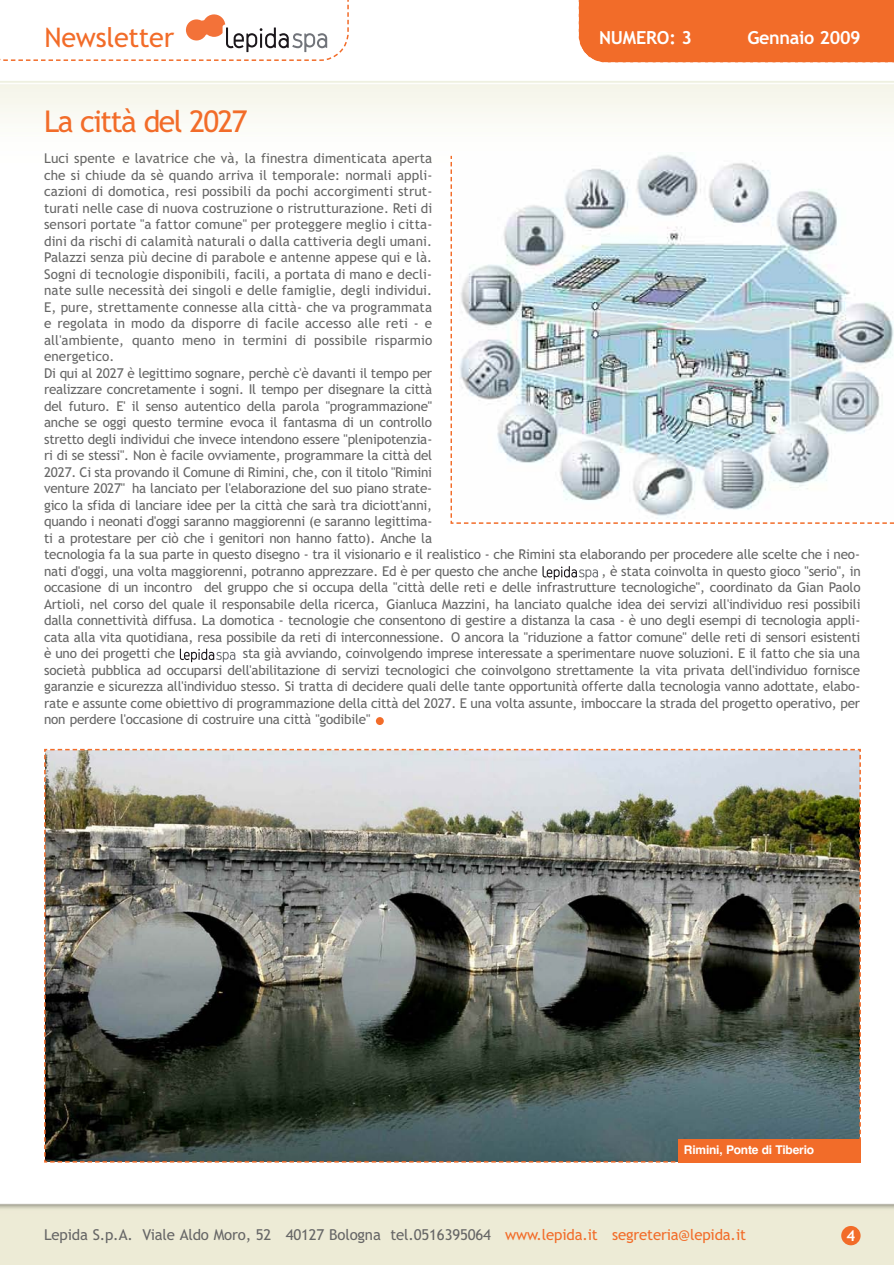
<style>
.page{position:relative;width:894px;height:1265px;background:#fff}
.page>*{position:absolute;margin:0;border:0;box-sizing:border-box;transform-origin:0 0}
.t1{font:54px "Trebuchet MS";color:#f26c29}
.t2{font:30px "Trebuchet MS";letter-spacing:-.05em;color:#f26c29}
.t3{font:27px "Trebuchet MS";letter-spacing:-.01em;color:#f26c29}
.t4{font:700 18px "Trebuchet MS";letter-spacing:-.02em;color:#fff}
.t5{font:15px "Trebuchet MS";letter-spacing:-.01em;color:#666}
.t6{font:700 15px "Trebuchet MS";color:#fff}
.t7{font:13.5px/16.5px "Trebuchet MS";letter-spacing:-.015em;color:#666;text-align:justify}
.t8{font:700 12px "Helvetica";letter-spacing:-.015em;color:#fff}
.s1{color:#f26c29}
</style>
<div class="page">
<img style="left:0;top:0;width:894px;height:1264px">
<h3 class="t3" style="left:45px;top:22px;width:131px">Newsletter</h3>
<h3 class="t4" style="left:599px;top:27px;width:94px">NUMERO: 3</h3>
<h3 class="t4" style="left:747px;top:27px;width:115px">Gennaio 2009</h3>
<h2 class="t2" style="left:44px;top:104px;width:205px">La città del 2027</h2>
<p class="t7" style="left:44px;top:150px;width:817px;text-align:left">Luci spente e lavatrice che và, la finestra dimenticata aperta<br>che si chiude da sè quando arriva il temporale: normali appli-<br>cazioni di domotica, resi possibili da pochi accorgimenti strut-<br>turati nelle case di nuova costruzione o ristrutturazione. Reti di<br>sensori portate "a fattor comune" per proteggere meglio i citta-<br>dini da rischi di calamità naturali o dalla cattiveria degli umani.<br>Palazzi senza più decine di parabole e antenne appese qui e là.<br>Sogni di tecnologie disponibili, facili, a portata di mano e decli-<br>nate sulle necessità dei singoli e delle famiglie, degli individui.<br>E, pure, strettamente connesse alla città- che va programmata<br>e regolata in modo da disporre di facile accesso alle reti - e<br>all'ambiente, quanto meno in termini di possibile risparmio<br>energetico.<br>Di qui al 2027 è legittimo sognare, perchè c'è davanti il tempo per<br>realizzare concretamente i sogni. Il tempo per disegnare la città<br>del futuro. E' il senso autentico della parola "programmazione"<br>anche se oggi questo termine evoca il fantasma di un controllo<br>stretto degli individui che invece intendono essere "plenipotenzia-<br>ri di se stessi". Non è facile ovviamente, programmare la città del<br>2027. Ci sta provando il Comune di Rimini, che, con il titolo "Rimini<br>venture 2027" ha lanciato per l'elaborazione del suo piano strate-<br>gico la sfida di lanciare idee per la città che sarà tra diciott'anni,<br>quando i neonati d'oggi saranno maggiorenni (e saranno legittima-<br>ti a protestare per ciò che i genitori non hanno fatto). Anche la<br>tecnologia fa la sua parte in questo disegno - tra il visionario e il realistico - che Rimini sta elaborando per procedere alle scelte che i neo&shy;nati d'oggi, una volta maggiorenni, potranno apprezzare. Ed è per questo che anche</p>
<p class="t7" style="left:44px;top:563px;width:818px;text-indent:557px">, è stata coinvolta in questo gioco "serio", in occasione di un incontro del gruppo che si occupa della "città delle reti e delle infrastrutture tecnologiche", coordinato da Gian Paolo Artioli, nel corso del quale il responsabile della ricerca, Gianluca Mazzini, ha lanciato qualche idea dei servizi all'individuo resi possibili dalla connettività diffusa. La domotica - tecnologie che consentono di gestire a distanza la casa - è uno degli esempi di tecnologia appli&shy;cata alla vita quotidiana, resa possibile da reti di interconnessione. O ancora la "riduzione a fattor comune" delle reti di sensori esistenti è uno dei progetti che</p>
<p class="t7" style="left:44px;top:645px;width:817px;text-indent:199px">sta già avviando, coinvolgendo imprese interessate a sperimentare nuove soluzioni. E il fatto che sia una società pubblica ad occuparsi dell'abilitazione di servizi tecnologici che coinvolgono strettamente la vita privata dell'individuo fornisce garanzie e sicurezza all'individuo stesso. Si tratta di decidere quali delle tante opportunità offerte dalla tecnologia vanno adottate, elabo&shy;rate e assunte come obiettivo di programmazione della città del 2027. E una volta assunte, imboccare la strada del progetto operativo, per non perdere l'occasione di costruire una città "godibile"</p>
<h1 class="t1" style="left:370px;top:674px;width:21px">.</h1>
<p class="t8" style="left:684px;top:1142px;width:132px">Rimini, Ponte di Tiberio</p>
<p class="t5" style="left:44px;top:1225px;width:703px">Lepida S.p.A. Viale Aldo Moro, 52 40127 Bologna tel.0516395064 <span class="s1">www.lepida.it segreteria@lepida.it</span></p>
<p class="t6" style="left:846px;top:1226px;width:10px">4</p>
</div>
